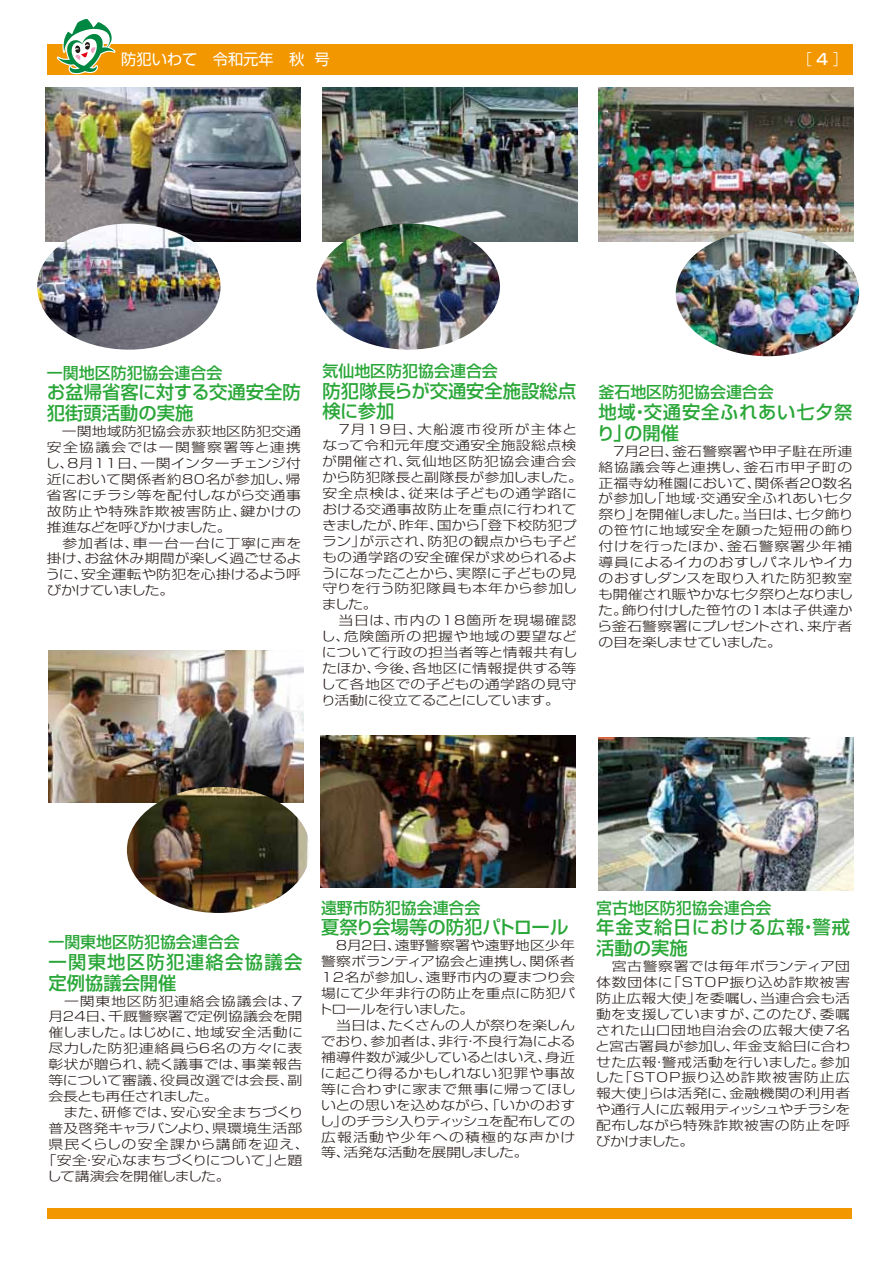
<style>
.page{position:relative;width:893px;height:1263px;background:#fff}
.page>*{position:absolute;margin:0;border:0;box-sizing:border-box;transform-origin:0 0}
.t1{font:500 18.3px/20.5px "Shin Go Pro";color:#2aa738}
.t2{font:500 18.3px/20.5px "Shin Go Pro";letter-spacing:.07em;color:#2aa738}
.t3{font:500 18.3px/20.5px "Shin Go Pro";letter-spacing:.025em;color:#2aa738}
.t4{font:500 18.3px/20.5px "Shin Go Pro";letter-spacing:.04em;color:#2aa738}
.t5{font:500 15.9px "Shin Go Pro";color:#2aa738}
.t6{font:15.3px "Shin Go Pro";color:#fff}
.t7{font:300 15.3px "Shin Go Pro";color:#fff}
.t8{font:300 12.6px/15.9px "Shin Go Pro";letter-spacing:.01em;color:#221815;scale:1.18 1}
.t9{font:300 12.6px "Shin Go Pro";letter-spacing:.055em;color:#221815;scale:1.18 1}
.t10{font:300 12.6px "Shin Go Pro";letter-spacing:-.02em;color:#221815;scale:1.18 1}
.t11{font:300 12.6px "Shin Go Pro";letter-spacing:.035em;color:#221815;scale:1.18 1}
.t12{font:300 12.6px "Shin Go Pro";letter-spacing:-.03em;color:#221815;scale:1.18 1}
.t13{font:300 12.6px "Shin Go Pro";letter-spacing:-.05em;color:#221815;scale:1.18 1}
.s1{font-weight:500}
</style>
<div class="page">
<img style="left:48px;top:651px;width:256px;height:152px">
<div style="left:47px;top:1208px;width:805px;height:11px;background:#f39700"></div>
<div style="left:47px;top:44px;width:805px;height:30px;background:#f39700"></div>
<svg style="left:52px;top:19px;width:70px;height:56px"></svg>
<img style="left:46px;top:88px;width:255px;height:153px">
<img style="left:320px;top:736px;width:256px;height:152px">
<img style="left:598px;top:737px;width:255px;height:154px">
<img style="left:322px;top:88px;width:255px;height:153px">
<img style="left:317px;top:224px;width:183px;height:126px">
<img style="left:37px;top:224px;width:184px;height:126px">
<img style="left:127px;top:787px;width:182px;height:126px">
<img style="left:599px;top:88px;width:255px;height:153px">
<img style="left:676px;top:230px;width:183px;height:126px">
<p class="t6" style="left:121px;top:47px;width:210px">防犯いわて　令和元年　秋 号</p>
<p class="t7" style="left:796px;top:47px;width:54px">［ <span class="s1">4</span> ］</p>
<p class="t5" style="left:47px;top:360px;width:177px">一関地区防犯協会連合会</p>
<h1 class="t1" style="left:47px;top:380px;width:255px">お盆帰省客に対する交通安全防犯街頭活動の実施</h1>
<p class="t8" style="left:45px;top:422px;width:219px">　一関地域防犯協会赤荻地区防犯交通安全協議会では一関警察署等と連携し、８月11日、一関インターチェンジ付近において関係者約80名が参加し、帰省客にチラシ等を配付しながら交通事故防止や特殊詐欺被害防止、鍵かけの推進などを呼びかけました。<br>　参加者は、車一台一台に丁寧に声を掛け、お盆休み期間が楽しく過ごせるように、安全運転や防犯を心掛けるよう呼びかけていました。</p>
<p class="t5" style="left:322px;top:358px;width:177px">気仙地区防犯協会連合会</p>
<h1 class="t1" style="left:322px;top:378px;width:255px">防犯隊長らが交通安全施設総点検に参加</h1>
<p class="t8" style="left:321px;top:420px;width:224px">　７月19日、大船渡市役所が主体となって令和元年度交通安全施設総点検が開催され、気仙地区防犯協会連合会から防犯隊長と副隊長が参加しました。安全点検は、従来は子どもの通学路における交通事故防止を重点に行われてきましたが、昨年、国から「登下校防犯プラン」が示され、防犯の観点からも子どもの通学路の安全確保が求められるようになったことから、実際に子どもの見守りを行う防犯隊員も本年から参加しました。<br>　当日は、市内の18箇所を現場確認し、危険箇所の把握や地域の要望などについて行政の担当者等と情報共有したほか、今後、各地区に情報提供する等して各地区での子どもの通学路の見守り活動に役立てることにしています。</p>
<p class="t5" style="left:598px;top:379px;width:177px">釜石地区防犯協会連合会</p>
<h1 class="t4" style="left:597px;top:400px;width:257px">地域・交通安全ふれあい七夕祭り」の開催</h1>
<p class="t8" style="left:597px;top:441px;width:219px">　７月２日、釜石警察署や甲子駐在所連絡協議会等と連携し、釜石市甲子町の正福寺幼稚園において、関係者20数名が参加し「地域・交通安全ふれあい七夕祭り」を開催しました。当日は、七夕飾りの笹竹に地域安全を願った短冊の飾り付けを行ったほか、釜石警察署少年補導員によるイカのおすしパネルやイカのおすしダンスを取り入れた防犯教室も開催され賑やかな七夕祭りとなりました。飾り付けした笹竹の１本は子供達から釜石警察署にプレゼントされ、来庁者の目を楽しませていました。</p>
<p class="t5" style="left:48px;top:929px;width:193px">一関東地区防犯協会連合会</p>
<h1 class="t2" style="left:48px;top:949px;width:255px">一関東地区防犯連絡会協議会定例協議会開催</h1>
<p class="t9" style="left:48px;top:990px;width:218px">　一関東地区防犯連絡会協議会は、７</p>
<p class="t8" style="left:48px;top:1007px;width:217px">月24日、千厩警察署で定例協議会を開</p>
<p class="t8" style="left:48px;top:1023px;width:217px">催しました。はじめに、地域安全活動に</p>
<p class="t11" style="left:48px;top:1038px;width:217px">尽力した防犯連絡員ら６名の方々に表</p>
<p class="t8" style="left:48px;top:1055px;width:217px">彰状が贈られ、続く議事では、事業報告</p>
<p class="t8" style="left:48px;top:1071px;width:217px">等について審議、役員改選では会長、副</p>
<p class="t13" style="left:48px;top:1086px;width:146px">会長とも再任されました。</p>
<p class="t8" style="left:48px;top:1103px;width:218px">　また、研修では、安心安全まちづくり</p>
<p class="t8" style="left:48px;top:1119px;width:217px">普及啓発キャラバンより、県環境生活部</p>
<p class="t9" style="left:48px;top:1134px;width:223px">県民くらしの安全課から講師を迎え、</p>
<p class="t10" style="left:42px;top:1150px;width:223px">「安全・安心なまちづくりについて」と題</p>
<p class="t12" style="left:47px;top:1166px;width:157px">して講演会を開催しました。</p>
<p class="t5" style="left:321px;top:894px;width:161px">遠野市防犯協会連合会</p>
<h1 class="t1" style="left:321px;top:915px;width:249px">夏祭り会場等の防犯パトロール</h1>
<p class="t8" style="left:318px;top:936px;width:220px">　８月２日、遠野警察署や遠野地区少年警察ボランティア協会と連携し、関係者<br>12名が参加し、遠野市内の夏まつり会場にて少年非行の防止を重点に防犯パトロールを行いました。<br>　当日は、たくさんの人が祭りを楽しんでおり、参加者は、非行・不良行為による補導件数が減少しているとはいえ、身近に起こり得るかもしれない犯罪や事故等に合わずに家まで無事に帰ってほしいとの思いを込めながら、「いかのおすし」のチラシ入りティッシュを配布しての広報活動や少年への積極的な声かけ等、活発な活動を展開しました。</p>
<p class="t5" style="left:596px;top:894px;width:177px">宮古地区防犯協会連合会</p>
<h1 class="t3" style="left:596px;top:915px;width:255px">年金支給日における広報・警戒活動の実施</h1>
<p class="t8" style="left:594px;top:956px;width:218px;text-align:justify">　宮古警察署では毎年ボランティア団体数団体に「STOP振り込め詐欺被害防止広報大使」を委嘱し、当連合会も活動を支援していますが、このたび、委嘱された山口団地自治会の広報大使７名と宮古署員が参加し、年金支給日に合わせた広報・警戒活動を行いました。参加した「STOP振り込め詐欺被害防止広報大使」らは活発に、金融機関の利用者や通行人に広報用ティッシュやチラシを配布しながら特殊詐欺被害の防止を呼びかけました。</p>
</div>
